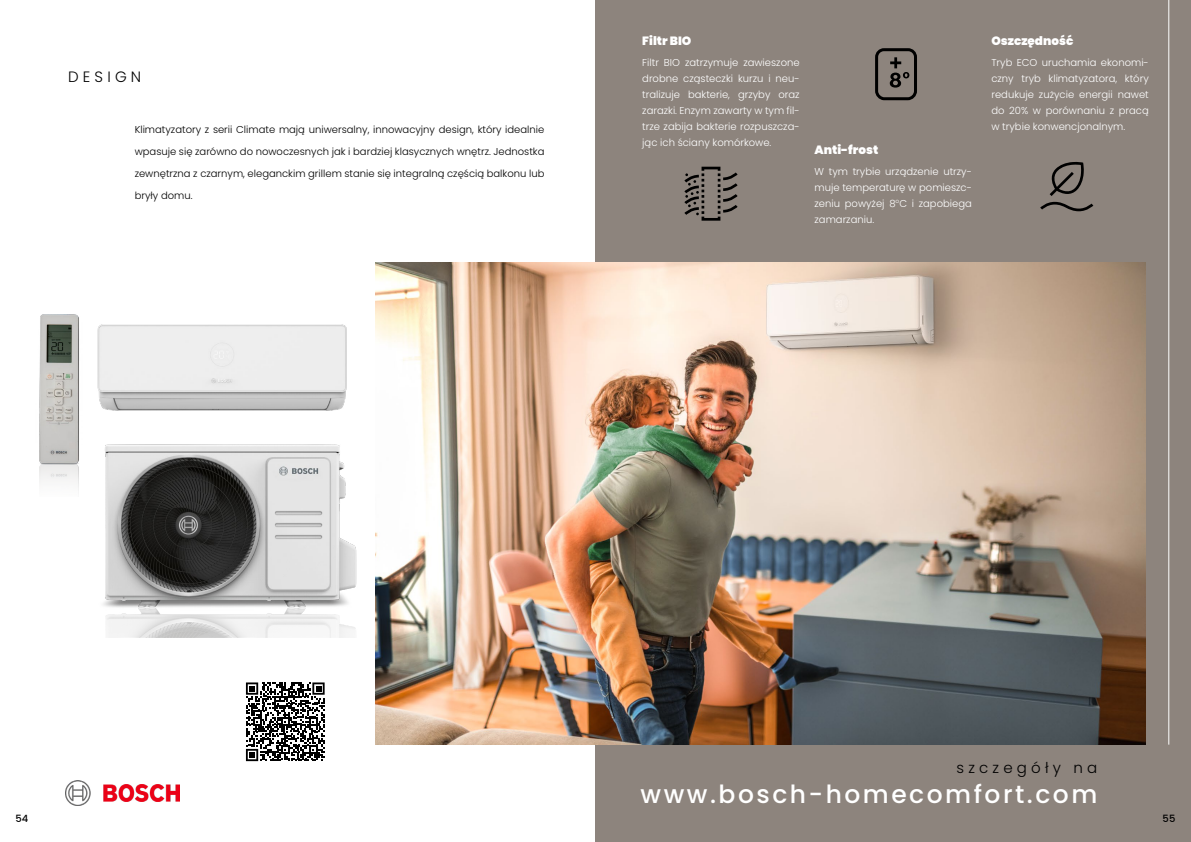
<style>
.page{position:relative;width:1191px;height:842px;background:#fff}
.page>*{position:absolute;margin:0;border:0;box-sizing:border-box;transform-origin:0 0}
.t1{font:500 25px "Poppins";letter-spacing:.1em;color:#fff}
.t2{font:300 15px "Poppins";letter-spacing:.28em;color:#000}
.t3{font:900 12px "Poppins";color:#fff}
.t4{font:300 10px/16px "Poppins";color:#fff;text-align:justify}
.t5{font:300 10px "Poppins";color:#000}
.t6{font:500 10px "Poppins";color:#000}
</style>
<div class="page">
<div style="left:595px;top:0;width:596px;height:842px;background:#8d847d"></div>
<img style="left:376px;top:263px;width:769px;height:482px">
<img style="left:65px;top:780px;width:114px;height:26px">
<hr style="left:1168px;top:0;width:1px;height:745px;background:#fff">
<img style="left:97px;top:324px;width:260px;height:313px">
<img style="left:39px;top:314px;width:40px;height:177px">
<svg style="left:1040px;top:162px;width:53px;height:49px"></svg>
<svg style="left:875px;top:48px;width:42px;height:52px"></svg>
<svg style="left:684px;top:167px;width:53px;height:54px"></svg>
<svg style="left:246px;top:682px;width:79px;height:79px"></svg>
<h2 class="t2" style="left:68px;top:68px;width:75px">DESIGN</h2>
<p class="t5" style="left:135px;top:124px;width:411px">Klimatyzatory z serii Climate mają uniwersalny, innowacyjny design, który idealnie</p>
<p class="t5" style="left:135px;top:146px;width:411px">wpasuje się zarówno do nowoczesnych jak i bardziej klasycznych wnętrz. Jednostka</p>
<p class="t5" style="left:135px;top:168px;width:411px">zewnętrzna z czarnym, eleganckim grillem stanie się integralną częścią balkonu lub</p>
<p class="t5" style="left:135px;top:190px;width:59px">bryły domu.</p>
<p class="t3" style="left:642px;top:34px;width:51px">Filtr BIO</p>
<p class="t4" style="left:642px;top:54px;width:159px">Filtr BIO zatrzymuje zawieszone drobne cząsteczki kurzu i neu&shy;tralizuje bakterie, grzyby oraz zarazki. Enzym zawarty w tym fil&shy;trze zabija bakterie rozpuszcza&shy;jąc ich ściany komórkowe.</p>
<p class="t3" style="left:814px;top:143px;width:65px">Anti-frost</p>
<p class="t4" style="left:814px;top:163px;width:159px">W tym trybie urządzenie utrzy&shy;muje temperaturę w pomieszc&shy;zeniu powyżej 8<sup>o</sup>C i zapobiega zamarzaniu.</p>
<p class="t3" style="left:991px;top:34px;width:83px">Oszczędność</p>
<p class="t4" style="left:991px;top:54px;width:159px">Tryb ECO uruchamia ekonomi&shy;czny tryb klimatyzatora, który redukuje zużycie energii nawet do 20% w porównaniu z pracą w trybie konwencjonalnym.</p>
<h2 class="t2" style="left:956px;top:759px;width:142px">szczegóły na</h2>
<h1 class="t1" style="left:640px;top:779px;width:458px">www.bosch-homecomfort.com</h1>
<p class="t6" style="left:15px;top:813px;width:14px">54</p>
<p class="t6" style="left:1162px;top:813px;width:14px">55</p>
</div>
